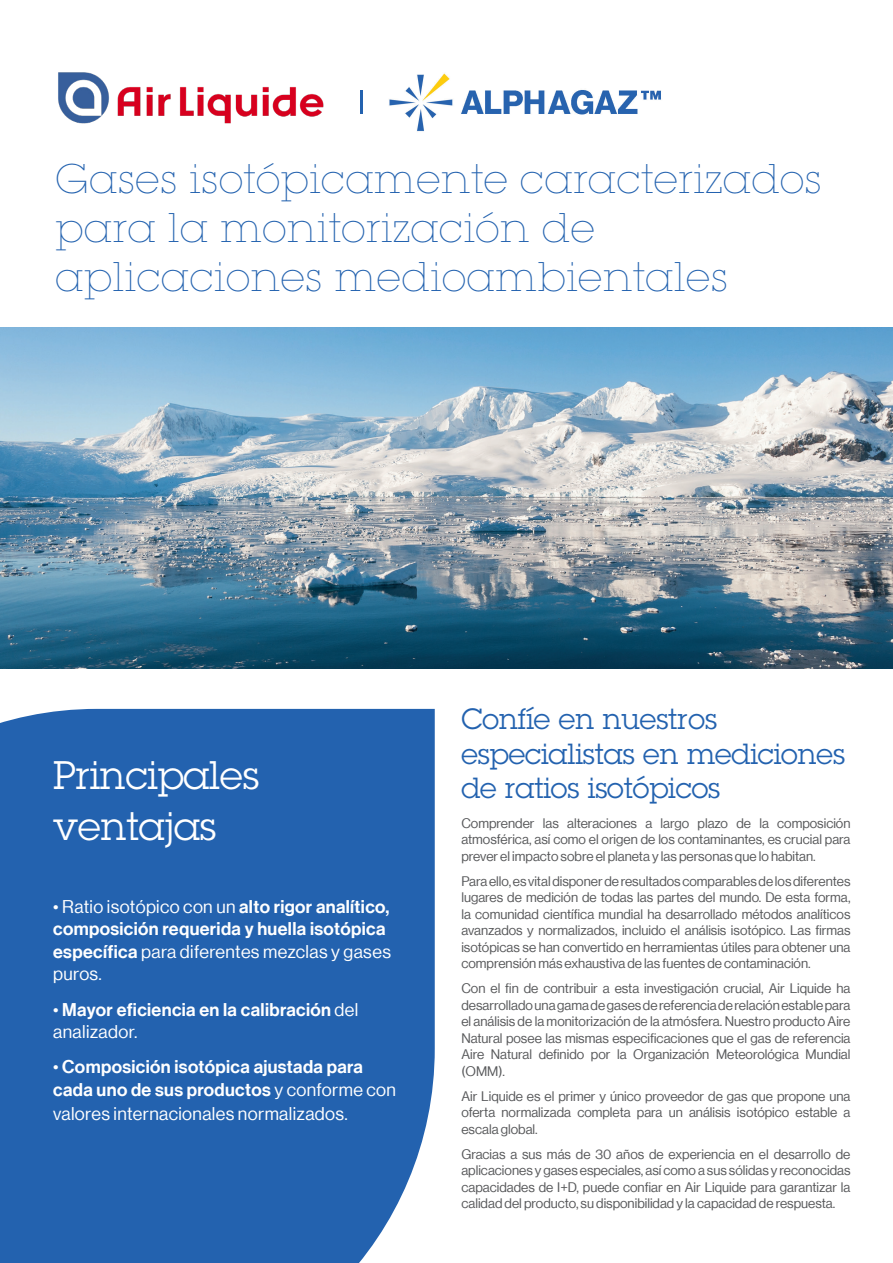
<style>
.page{position:relative;width:893px;height:1263px;background:#fff}
.page>*{position:absolute;margin:0;border:0;box-sizing:border-box;transform-origin:0 0}
.t1{font:200 40.5px/48.6px "Lubalin Graph Std";letter-spacing:.02em;color:#2362af}
.GROS_TITRE_couleur{font:39px "Lubalin Graph Std";color:#fff}
.GROS_TITRE_couleur-2{font:28.5px/34.5px "Lubalin Graph Std";color:#2362af}
.texte_intro{font:18px/22.5px "N Haas Grotesk DS Pro 65 Md";letter-spacing:.02em;color:#fff}
.texte_intro-2{font:18px "N Haas Grotesk DS Pro 55 Rg";letter-spacing:.02em;color:#fff}
.t2{font:13.5px/16.5px "N Haas Grotesk DS Pro 55 Rg";color:#57585a;text-align:justify}
.s1{font-family:"N Haas Grotesk DS Pro 55 Rg"}
</style>
<div class="page">
<img style="left:0;top:328px;width:893px;height:341px">
<div style="left:0;top:709px;width:435px;height:554px;background:#2362af"></div>
<hr style="left:360px;top:91px;width:3px;height:23px;background:#2362af">
<img style="left:58px;top:72px;width:266px;height:52px">
<img style="left:389px;top:73px;width:272px;height:59px">
<p class="t1" style="left:56px;top:155px;width:768px">Gases isotópicamente caracterizados para la monitorización de</p>
<p class="t1" style="left:56px;top:252px;width:674px">aplicaciones medioambientales</p>
<p class="GROS_TITRE_couleur" style="left:53px;top:751px;width:207px">Principales</p>
<p class="GROS_TITRE_couleur" style="left:53px;top:802px;width:165px">ventajas</p>
<p class="texte_intro" style="left:53px;top:895px;width:339px"><span class="s1">• Ratio isotópico con un</span> alto rigor analítico, composición requerida y huella isotópica específica <span class="s1">para diferentes mezclas y gases puros.</span></p>
<p class="texte_intro" style="left:53px;top:998px;width:307px"><span class="s1">•</span> Mayor eficiencia en la calibración <span class="s1">del analizador.</span></p>
<p class="texte_intro" style="left:53px;top:1056px;width:344px"><span class="s1">•</span> Composición isotópica ajustada para cada uno de sus productos <span class="s1">y conforme con</span></p>
<p class="texte_intro-2" style="left:53px;top:1103px;width:296px">valores internacionales normalizados.</p>
<p class="GROS_TITRE_couleur-2" style="left:461px;top:702px;width:385px">Confíe en nuestros especialistas en mediciones de ratios isotópicos</p>
<p class="t2" style="left:461px;top:815px;width:391px">Comprender las alteraciones a largo plazo de la composición atmosférica, así como el origen de los contaminantes, es crucial para prever el impacto sobre el planeta y las personas que lo habitan.</p>
<p class="t2" style="left:461px;top:873px;width:391px">Para ello, es vital disponer de resultados comparables de los diferentes lugares de medición de todas las partes del mundo. De esta forma, la comunidad científica mundial ha desarrollado métodos analíticos avanzados y normalizados, incluido el análisis isotópico. Las firmas isotópicas se han convertido en herramientas útiles para obtener una comprensión más exhaustiva de las fuentes de contaminación.</p>
<p class="t2" style="left:461px;top:980px;width:391px">Con el fin de contribuir a esta investigación crucial, Air Liquide ha desarrollado una gama de gases de referencia de relación estable para el análisis de la monitorización de la atmósfera. Nuestro producto Aire Natural posee las mismas especificaciones que el gas de referencia Aire Natural definido por la Organización Meteorológica Mundial (OMM).</p>
<p class="t2" style="left:461px;top:1088px;width:391px">Air Liquide es el primer y único proveedor de gas que propone una oferta normalizada completa para un análisis isotópico estable a escala global.</p>
<p class="t2" style="left:461px;top:1146px;width:391px">Gracias a sus más de 30 años de experiencia en el desarrollo de aplicaciones y gases especiales, así como a sus sólidas y reconocidas capacidades de I+D, puede confiar en Air Liquide para garantizar la calidad del producto, su disponibilidad y la capacidad de respuesta.</p>
</div>
